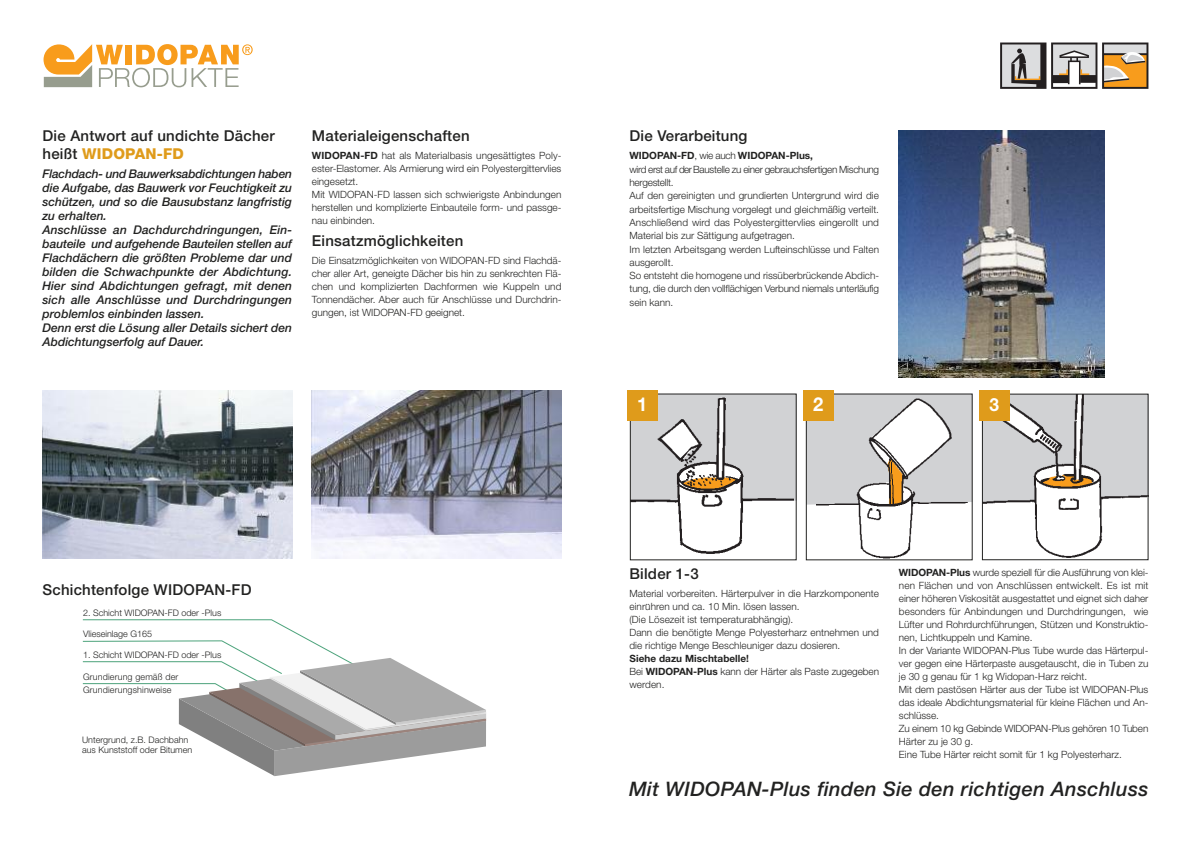
<style>
.page{position:relative;width:1191px;height:842px;background:#fff}
.page>*{position:absolute;margin:0;border:0;box-sizing:border-box;transform-origin:0 0}
.t1{font:italic 500 20px "Helvetica Neue";letter-spacing:.02em;color:#222221}
.t2{font:700 19.2px "Helvetica Neue";color:#fff;scale:.95 1}
.t3{font:700 18.1px "Helvetica Neue";color:#fff;scale:.95 1}
.t4{font:500 15px/18px "Helvetica Neue";letter-spacing:.015em;color:#222221}
.t5{font:italic 500 12px/14px "Helvetica Neue";color:#222221}
.t6{font:300 10px/13px "Helvetica Neue";color:#222221}
.t7{font:300 9px/10.8px "Helvetica Neue";color:#222221}
.s1{font-weight:800;color:#df9b1b}
.s2{font-weight:700}
.s3{font-family:"Baskerville";font-weight:600}
</style>
<div class="page">
<svg style="left:44px;top:44px;width:209px;height:43px"></svg>
<svg style="left:1000px;top:43px;width:148px;height:46px;background:#ad9f8f"></svg>
<img style="left:632px;top:396px;width:161px;height:158px">
<div style="left:627px;top:391px;width:30px;height:30px;background:#df9b1b"></div>
<svg style="left:808px;top:396px;width:162px;height:109px"></svg>
<img style="left:816px;top:396px;width:152px;height:162px">
<div style="left:803px;top:391px;width:30px;height:30px;background:#df9b1b"></div>
<img style="left:984px;top:396px;width:162px;height:162px">
<div style="left:982px;top:394px;width:166px;height:166px;border:1px solid #222221"></div>
<div style="left:979px;top:391px;width:30px;height:30px;background:#df9b1b"></div>
<svg style="left:83px;top:619px;width:403px;height:157px"></svg>
<img style="left:899px;top:130px;width:205px;height:248px">
<img style="left:312px;top:391px;width:249px;height:167px">
<img style="left:43px;top:391px;width:249px;height:167px">
<h3 class="t4" style="left:43px;top:128px;width:234px">Die Antwort auf undichte Dächer heißt <span class="s1">WIDOPAN-FD</span></h3>
<p class="t5" style="left:43px;top:168px;width:251px">Flachdach- und Bauwerksabdichtungen haben die Aufgabe, das Bauwerk vor Feuchtigkeit zu schützen, und so die Bausubstanz langfristig zu erhalten.<br>Anschlüsse an Dachdurchdringungen, Ein&shy;bauteile und aufgehende Bauteilen stellen auf Flachdächern die größten Probleme dar und bilden die Schwachpunkte der Abdichtung.<br>Hier sind Abdichtungen gefragt, mit denen sich alle Anschlüsse und Durchdringungen problemlos einbinden lassen.<br>Denn erst die Lösung aller Details sichert den Abdichtungserfolg auf Dauer.</p>
<h3 class="t4" style="left:312px;top:128px;width:159px">Materialeigenschaften</h3>
<p class="t6" style="left:312px;top:150px;width:251px"><span class="s2">WIDOPAN-FD</span> hat als Materialbasis ungesättigtes Poly&shy;ester-Elastomer. Als Armierung wird ein Polyestergittervlies eingesetzt.<br>Mit WIDOPAN-FD lassen sich schwierigste Anbindungen herstellen und komplizierte Einbauteile form- und passge&shy;nau einbinden.</p>
<h3 class="t4" style="left:312px;top:233px;width:153px">Einsatzmöglichkeiten</h3>
<p class="t6" style="left:312px;top:255px;width:251px;text-align:justify">Die Einsatzmöglichkeiten von WIDOPAN-FD sind Flachdä&shy;cher aller Art, geneigte Dächer bis hin zu senkrechten Flä&shy;chen und komplizierten Dachformen wie Kuppeln und Tonnendächer. Aber auch für Anschlüsse und Durchdrin&shy;gungen, ist WIDOPAN-FD geeignet.</p>
<h3 class="t4" style="left:43px;top:582px;width:210px">Schichtenfolge WIDOPAN-FD</h3>
<p class="t7" style="left:83px;top:608px;width:140px">2. Schicht WIDOPAN-FD oder -Plus</p>
<p class="t7" style="left:83px;top:629px;width:70px">Vlieseinlage G165</p>
<p class="t7" style="left:83px;top:650px;width:140px">1. Schicht WIDOPAN-FD oder -Plus</p>
<p class="t7" style="left:83px;top:671px;width:97px;line-height:13px">Grundierung gemäß der<br>Grundierungshinweise</p>
<p class="t7" style="left:82px;top:735px;width:112px">Untergrund, z.B. Dachbahn aus Kunststoff oder Bitumen</p>
<h3 class="t4" style="left:629px;top:128px;width:119px">Die Verarbeitung</h3>
<p class="t6" style="left:629px;top:150px;width:251px;line-height:13.3px"><span class="s2">WIDOPAN-FD</span>, wie auch <span class="s2">WIDOPAN-Plus,<br></span>wird erst auf derBaustelle zu einer gebrauchsfertigen Mischung hergestellt.<br>Auf den gereinigten und grundierten Untergrund wird die arbeitsfertige Mischung vorgelegt und gleichmäßig verteilt.<br>Anschließend wird das Polyestergittervlies eingerollt und Material bis zur Sättigung aufgetragen.<br>Im letzten Arbeitsgang werden Lufteinschlüsse und Falten ausgerollt.<br>So entsteht die homogene und rissüberbrückende Abdich&shy;tung, die durch den vollflächigen Verbund niemals unterläufig sein kann.</p>
<h2 class="t2" style="left:637px;top:397px;width:12px">1</h2>
<h2 class="t2" style="left:813px;top:397px;width:12px">2</h2>
<h3 class="t3" style="left:989px;top:398px;width:12px">3</h3>
<h3 class="t4" style="left:629px;top:566px;width:71px">Bilder 1-3</h3>
<p class="t6" style="left:629px;top:588px;width:251px">Material vorbereiten. Härterpulver in die Harzkomponente einru<span class="s3">̈</span>hren und ca. 10 Min. lösen lassen.<br>(Die Lösezeit ist temperaturabhängig).<br>Dann die benötigte Menge Polyesterharz entnehmen und die richtige Menge Beschleuniger dazu dosieren.</p>
<p class="t6" style="left:629px;top:653px;width:251px"><span class="s2">Siehe dazu Mischtabelle!<br></span>Bei <span class="s2">WIDOPAN-Plus</span> kann der Härter als Paste zugegeben werden.</p>
<p class="t6" style="left:899px;top:567px;width:251px"><span class="s2">WIDOPAN-Plus</span> wurde speziell für die Ausführung von klei&shy;nen Flächen und von Anschlüssen entwickelt. Es ist mit einer höheren Viskosität ausgestattet und eignet sich daher besonders für Anbindungen und Durchdringungen, wie Lüfter und Rohrdurchführungen, Stützen und Konstruktio&shy;nen, Lichtkuppeln und Kamine.<br>In der Variante WIDOPAN-Plus Tube wurde das Härterpul&shy;ver gegen eine Härterpaste ausgetauscht, die in Tuben zu je 30 g genau für 1 kg Widopan-Harz reicht.<br>Mit dem pastösen Härter aus der Tube ist WIDOPAN-Plus das ideale Abdichtungsmaterial für kleine Flächen und An&shy;schlüsse.<br>Zu einem 10 kg Gebinde WIDOPAN-Plus gehören 10 Tuben Härter zu je 30 g.<br>Eine Tube Härter reicht somit für 1 kg Polyesterharz.</p>
<h1 class="t1" style="left:629px;top:781px;width:521px">Mit WIDOPAN-Plus finden Sie den richtigen Anschluss</h1>
</div>
